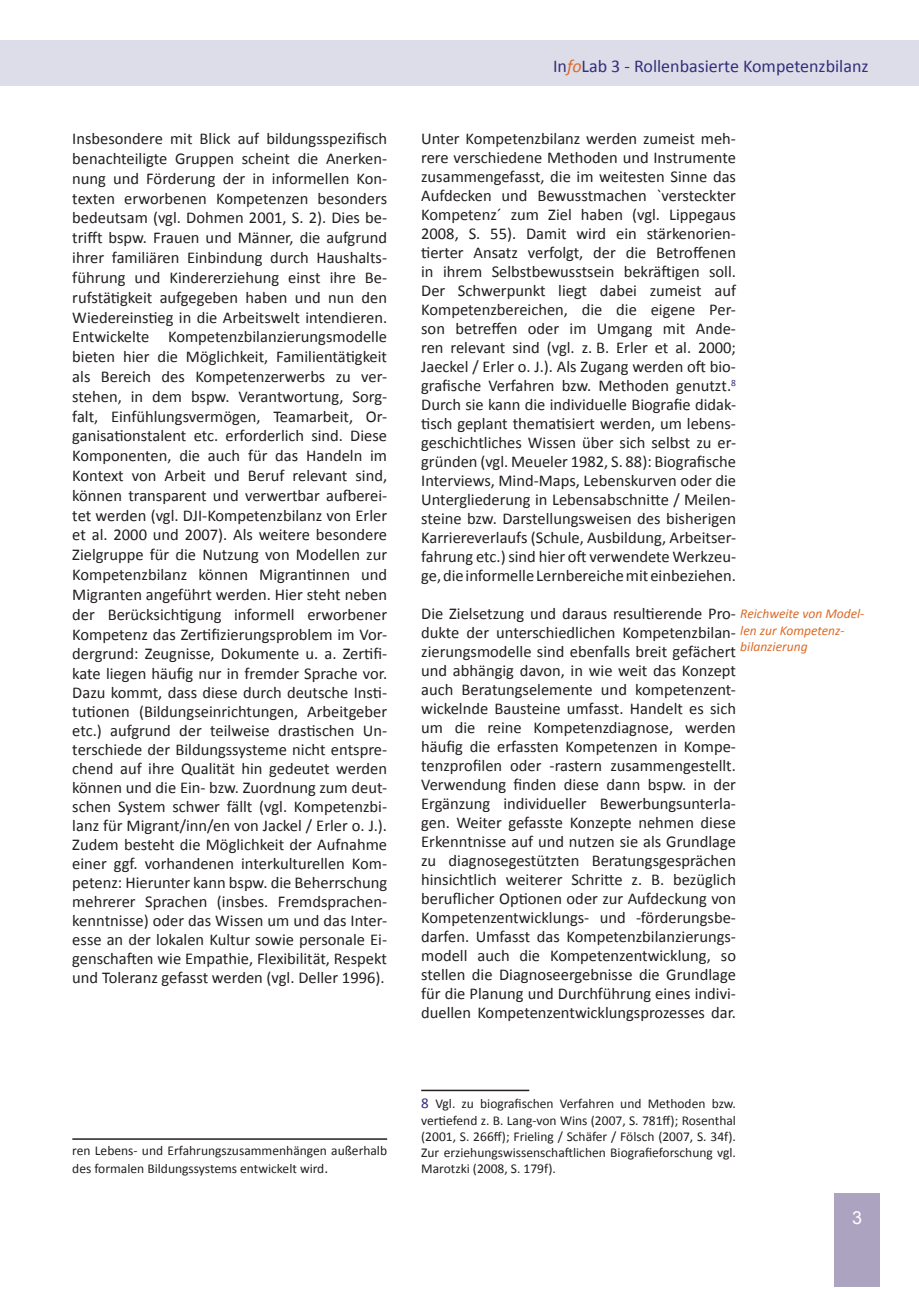
<style>
.page{position:relative;width:919px;height:1289px;background:#fff}
.page>*{position:absolute;margin:0;border:0;box-sizing:border-box;transform-origin:0 0}
.t1{font:18px "Calibri";color:#332f7a}
.t2{font:18px "Arial";color:#fff}
.t3{font:16.5px/18.9px "Calibri";color:#231f20;text-align:justify}
.t4{font:13.5px/16.2px "Calibri";color:#231f20;text-align:justify}
.t5{font:italic 13.5px/16.2px "Calibri";color:#dc6a26}
.s1{font-size:15px}
.s2{font-style:italic;color:#dc6a26}
.s3{font-size:15px;color:#332f79}
</style>
<div class="page">
<div style="left:0;top:40px;width:13px;height:46px;background:#dddde9"></div>
<div style="left:13px;top:40px;width:905px;height:46px;background:#dddde9"></div>
<div style="left:834px;top:1193px;width:45px;height:93px;background:#aba3c0"></div>
<hr style="left:421px;top:1089px;width:108px;height:2px;background:#231f20">
<hr style="left:72px;top:1138px;width:315px;height:1px;background:#231f20">
<p class="t3" style="left:72px;top:128px;width:316px;line-height:19.5px">Insbesondere mit Blick auf bildungsspezifisch benachteiligte Gruppen scheint die Anerken&shy;nung und Förderung der in informellen Kon&shy;texten erworbenen Kompetenzen besonders bedeutsam (vgl. Dohmen 2001, S. 2). Dies be&shy;trifft bspw. Frauen und Männer, die aufgrund ihrer familiären Einbindung durch Haushalts&shy;führung und Kindererziehung einst ihre Be&shy;rufstätigkeit aufgegeben haben und nun den Wiedereinstieg in die Arbeitswelt intendieren.<br>Entwickelte Kompetenzbilanzierungsmodelle bieten hier die Möglichkeit, Familientätigkeit als Bereich des Kompetenzerwerbs zu ver&shy;stehen, in dem bspw. Verantwortung, Sorg&shy;falt, Einfühlungsvermögen, Teamarbeit, Or&shy;ganisationstalent etc. erforderlich sind. Diese Komponenten, die auch für das Handeln im Kontext von Arbeit und Beruf relevant sind, können transparent und verwertbar aufberei&shy;tet werden (vgl. DJI-Kompetenzbilanz von Erler et al. 2000 und 2007). Als weitere besondere Zielgruppe für die Nutzung von Modellen zur Kompetenzbilanz können Migrantinnen und Migranten angeführt werden. Hier steht neben der Berücksichtigung informell erworbener Kompetenz das Zertifizierungsproblem im Vor&shy;dergrund: Zeugnisse, Dokumente u. a. Zertifi&shy;kate liegen häufig nur in fremder Sprache vor.<br>Dazu kommt, dass diese durch deutsche Insti&shy;tutionen (Bildungseinrichtungen, Arbeitgeber etc.) aufgrund der teilweise drastischen Un&shy;terschiede der Bildungssysteme nicht entspre&shy;chend auf ihre Qualität hin gedeutet werden können und die Ein- bzw. Zuordnung zum deut&shy;schen System schwer fällt (vgl. Kompetenzbi&shy;lanz für Migrant/inn/en von Jackel / Erler o. J.).<br>Zudem besteht die Möglichkeit der Aufnahme einer ggf. vorhandenen interkulturellen Kom&shy;petenz: Hierunter kann bspw. die Beherrschung mehrerer Sprachen (insbes. Fremdsprachen&shy;kenntnisse) oder das Wissen um und das Inter&shy;esse an der lokalen Kultur sowie personale Ei&shy;genschaften wie Empathie, Flexibilität, Respekt und Toleranz gefasst werden (vgl. Deller 1996).</p>
<p class="t4" style="left:72px;top:1141px;width:316px;line-height:18px">ren Lebens- und Erfahrungszusammenhängen außerhalb des formalen Bildungssystems entwickelt wird<span class="s1">.</span></p>
<p class="t1" style="left:553px;top:55px;width:317px">In<span class="s2">fo</span>Lab 3 - Rollenbasierte Kompetenzbilanz</p>
<p class="t3" style="left:421px;top:128px;width:316px">Unter Kompetenzbilanz werden zumeist meh&shy;rere verschiedene Methoden und Instrumente zusammengefasst, die im weitesten Sinne das Aufdecken und Bewusstmachen `versteckter Kompetenz´ zum Ziel haben (vgl. Lippegaus 2008, S. 55). Damit wird ein stärkenorien&shy;tierter Ansatz verfolgt, der die Betroffenen in ihrem Selbstbewusstsein bekräftigen soll.<br>Der Schwerpunkt liegt dabei zumeist auf Kompetenzbereichen, die die eigene Per&shy;son betreffen oder im Umgang mit Ande&shy;ren relevant sind (vgl. z. B. Erler et al. 2000; Jaeckel / Erler o. J.). Als Zugang werden oft bio&shy;grafische Verfahren bzw. Methoden genutzt.<sup>8<br></sup>Durch sie kann die individuelle Biografie didak&shy;tisch geplant thematisiert werden, um lebens&shy;geschichtliches Wissen über sich selbst zu er&shy;gründen (vgl. Meueler 1982, S. 88): Biografische Interviews, Mind-Maps, Lebenskurven oder die Untergliederung in Lebensabschnitte / Meilen&shy;steine bzw. Darstellungsweisen des bisherigen Karriereverlaufs (Schule, Ausbildung, Arbeitser&shy;fahrung etc.) sind hier oft verwendete Werkzeu&shy;ge, die informelle Lernbereiche mit einbeziehen.</p>
<p class="t3" style="left:421px;top:603px;width:316px">Die Zielsetzung und daraus resultierende Pro&shy;dukte der unterschiedlichen Kompetenzbilan&shy;zierungsmodelle sind ebenfalls breit gefächert und abhängig davon, in wie weit das Konzept auch Beratungselemente und kompetenzent&shy;wickelnde Bausteine umfasst. Handelt es sich um die reine Kompetenzdiagnose, werden häufig die erfassten Kompetenzen in Kompe&shy;tenzprofilen oder -rastern zusammengestellt.<br>Verwendung finden diese dann bspw. in der Ergänzung individueller Bewerbungsunterla&shy;gen. Weiter gefasste Konzepte nehmen diese Erkenntnisse auf und nutzen sie als Grundlage zu diagnosegestützten Beratungsgesprächen hinsichtlich weiterer Schritte z. B. bezüglich beruflicher Optionen oder zur Aufdeckung von Kompetenzentwicklungs- und -förderungsbe&shy;darfen. Umfasst das Kompetenzbilanzierungs&shy;modell auch die Kompetenzentwicklung, so stellen die Diagnoseergebnisse die Grundlage für die Planung und Durchführung eines indivi&shy;duellen Kompetenzentwicklungsprozesses dar.</p>
<p class="t5" style="left:740px;top:605px;width:126px">Reichweite von Model&shy;len zur Kompetenz&shy;bilanzierung</p>
<p class="t4" style="left:421px;top:1095px;width:316px"><span class="s3">8</span> Vgl. zu biografischen Verfahren und Methoden bzw. vertiefend z. B. Lang-von Wins (2007, S. 781ff); Rosenthal (2001, S. 266ff); Frieling / Schäfer / Fölsch (2007, S. 34f).<br>Zur erziehungswissenschaftlichen Biografieforschung vgl.<br>Marotzki (2008, S. 179f).</p>
<p class="t2" style="left:852px;top:1205px;width:12px">3</p>
</div>
